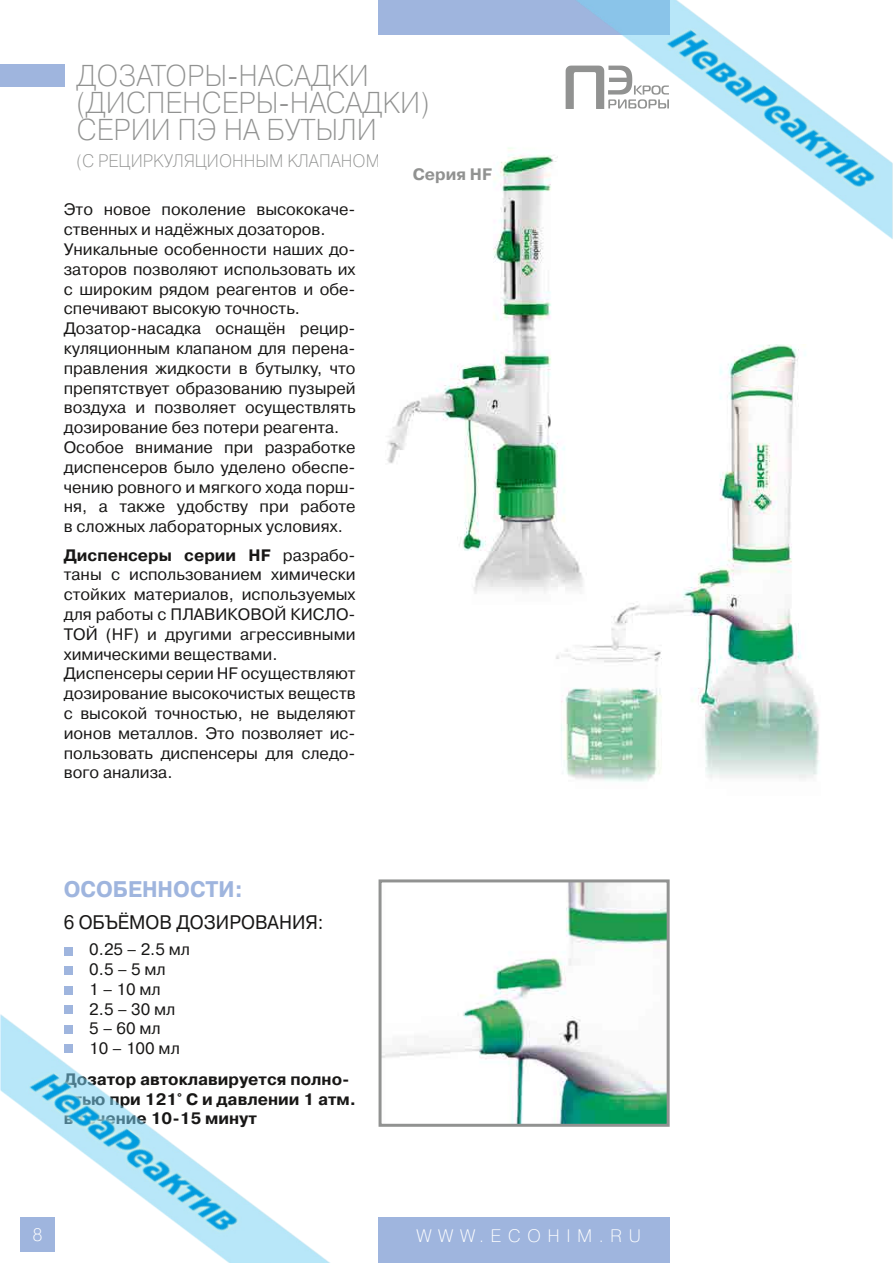
<style>
.page{position:relative;width:893px;height:1263px;background:#fff}
.page>*{position:absolute;margin:0;border:0;box-sizing:border-box;transform-origin:0 0}
.t1{font:30px "Pragmatica Light C";color:#919291;scale:.94 1}
.t2{font:700 22.5px "Pragmatica C";color:#9fb5de;scale:.94 1}
.t3{font:19.5px "Pragmatica C";color:#181716;scale:.94 1}
.t4{font:18px "Pragmatica Light C";color:#919291;scale:.94 1}
.t5{font:18px "Pragmatica Light C";letter-spacing:.36em;color:#fff}
.t6{font:16.5px/19.8px "Pragmatica C";color:#181716}
.t7{font:700 16.5px/19.8px "Pragmatica C";color:#181716}
.t8{font:700 16.5px "Pragmatica C";color:#919291}
.s1{font-weight:700}
</style>
<div class="page">
<img style="left:0;top:0;width:893px;height:1263px">
<h1 class="t1" style="left:77px;top:59px;width:42px">Дозаторы</h1>
<h1 class="t1" style="left:227px;top:59px;width:92px">-насадки</h1>
<h1 class="t1" style="left:77px;top:86px;width:93px">(диспен</h1>
<h1 class="t1" style="left:202px;top:86px;width:41px">серы</h1>
<h1 class="t1" style="left:279px;top:86px;width:92px">-насадки</h1>
<h1 class="t1" style="left:420px;top:86px;width:11px">)</h1>
<h1 class="t1" style="left:77px;top:113px;width:41px">серии</h1>
<h1 class="t1" style="left:177px;top:113px;width:135px">ПЭ на бутыли</h1>
<p class="t4" style="left:77px;top:151px;width:70px">(с рециркул</p>
<p class="t4" style="left:184px;top:151px;width:39px">яционным</p>
<p class="t4" style="left:287px;top:151px;width:13px">клапаном</p>
<p class="t8" style="left:413px;top:166px;width:81px">Серия HF</p>
<p class="t6" style="left:64px;top:200px;width:293px">Это новое поколение высококаче&shy;ственных и надёжных дозаторов.<br>Уникальные особенности наших до&shy;заторов позволяют использовать их с широким рядом реагентов и обе&shy;спечивают высокую точность.<br>Дозатор-насадка оснащён рецир&shy;куляционным клапаном для перена&shy;правления жидкости в бутылку, что препятствует образованию пузырей воздуха и позволяет осуществлять дозирование без потери реагента.<br>Особое внимание при разработке диспенсеров было уделено обеспе&shy;чению ровного и мягкого хода порш&shy;ня, а также удобству при работе в сложных лабораторных условиях.</p>
<p class="t6" style="left:64px;top:545px;width:293px"><span class="s1">Диспенсеры серии HF</span> разрабо&shy;таны с использованием химически стойких материалов, используемых для работы с ПЛАВИКОВОЙ КИСЛО-<br>ТОЙ (HF) и другими агрессивными химическими веществами.<br>Диспенсеры серии HF осуществляют дозирование высокочистых веществ с высокой точностью, не выделяют ионов металлов. Это позволяет ис&shy;пользовать диспенсеры для следо&shy;вого анализа.</p>
<h2 class="t2" style="left:64px;top:877px;width:36px">Особенности</h2>
<h2 class="t2" style="left:235px;top:877px;width:10px">:</h2>
<p class="t3" style="left:64px;top:911px;width:85px">6 объёмов</p>
<p class="t3" style="left:176px;top:911px;width:15px">дозирования</p>
<p class="t3" style="left:318px;top:911px;width:8px">:</p>
<p class="t6" style="left:89px;top:939px;width:102px">0.25 – 2.5 мл<br>0.5 – 5 мл<br>1 – 10 мл<br>2.5 – 30 мл<br>5 – 60 мл<br>10 – 100 мл</p>
<p class="t7" style="left:64px;top:1069px;width:294px">Дозатор автоклавируется полно&shy;стью при 121° С и давлении 1 атм. в течение 10-15 минут</p>
<p class="t5" style="left:32px;top:1225px;width:12px">8</p>
<p class="t5" style="left:417px;top:1226px;width:226px">WWW.ECOHIM.RU</p>
</div>
